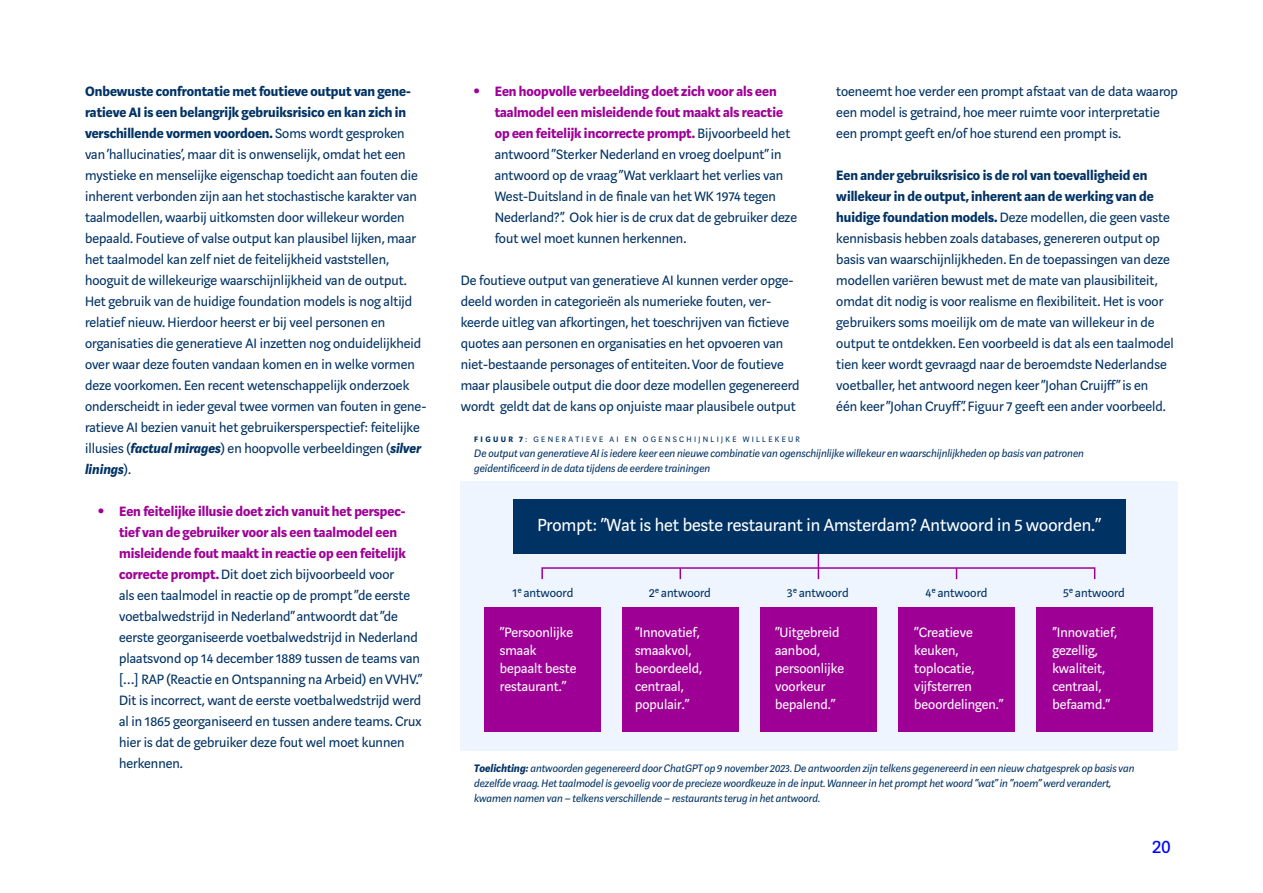
<style>
.page{position:relative;width:1263px;height:893px;background:#fff}
.page>*{position:absolute;margin:0;border:0;box-sizing:border-box;transform-origin:0 0}
.t1{font:21px "Marat Sans";color:#00f}
.t2{font:19.35px "Marat Sans";color:#fff}
.t3{font:15px/21px "Marat Sans";color:#003264}
.t4{font:15px/18px "Marat Sans";color:#fff}
.t5{font:13.5px "Marat Sans";color:#003264}
.t6{font:italic 12px/15px "Marat Sans";color:#003264}
.t7{font:8.7px "Marat Sans";letter-spacing:.265em;color:#003264}
.s1{font-weight:700}
.s2{font-weight:700;font-style:italic}
.s3{font-weight:700;font-size:21px;color:#9e0096}
.s4{font-weight:700;color:#9e0096}
</style>
<div class="page">
<div style="left:461px;top:481px;width:717px;height:270px;background:#eff5fe"></div>
<div style="left:484px;top:608px;width:116px;height:124px;background:#9e0096"></div>
<div style="left:622px;top:608px;width:117px;height:124px;background:#9e0096"></div>
<div style="left:760px;top:608px;width:117px;height:124px;background:#9e0096"></div>
<div style="left:1036px;top:608px;width:117px;height:124px;background:#9e0096"></div>
<div style="left:898px;top:608px;width:117px;height:124px;background:#9e0096"></div>
<div style="left:541px;top:567px;width:554px;height:13px;border:1px solid #9e0096"></div>
<svg style="left:679px;top:568px;width:2px;height:11px"></svg>
<svg style="left:818px;top:554px;width:1px;height:25px"></svg>
<div style="left:513px;top:499px;width:612px;height:55px;background:#003264"></div>
<p class="t3" style="left:85px;top:81px;width:343px"><span class="s1">Onbewuste confrontatie met foutieve output van gene&shy;ratieve AI is een belangrijk gebruiksrisico en kan zich in verschillende vormen voordoen.</span> Soms wordt gesproken van ‘hallucinaties’, maar dit is onwenselijk, omdat het een mystieke en menselijke eigenschap toedicht aan fouten die inherent verbonden zijn aan het stochastische karakter van taalmodellen, waarbij uitkomsten door willekeur worden bepaald. Foutieve of valse output kan plausibel lijken, maar het taalmodel kan zelf niet de feitelijkheid vaststellen, hooguit de willekeurige waarschijnlijkheid van de output.<br>Het gebruik van de huidige foundation models is nog altijd relatief nieuw. Hierdoor heerst er bij veel personen en organisaties die generatieve AI inzetten nog onduidelijkheid over waar deze fouten vandaan komen en in welke vormen deze voorkomen. Een recent wetenschappelijk onderzoek onderscheidt in ieder geval twee vormen van fouten in gene&shy;ratieve AI bezien vanuit het gebruikersperspectief: feitelijke illusies (<span class="s2">factual mirages</span>) en hoopvolle verbeeldingen (<span class="s2">silver linings</span>).</p>
<p class="t3" style="left:119px;top:501px;width:305px;text-indent:-21px"><span class="s3">•</span> <span class="s4">Een feitelijke illusie doet zich vanuit het perspec&shy;tief van de gebruiker voor als een taalmodel een misleidende fout maakt in reactie op een feitelijk correcte prompt.</span>Dit doet zich bijvoorbeeld voor<br>als een taalmodel in reactie op de prompt “de eerste voetbalwedstrijd in Nederland” antwoordt dat “de eerste georganiseerde voetbalwedstrijd in Nederland plaatsvond op 14 december 1889 tussen de teams van […] RAP (Reactie en Ontspanning na Arbeid) en VVHV.” Dit is incorrect, want de eerste voetbalwedstrijd werd al in 1865 georganiseerd en tussen andere teams. Crux hier is dat de gebruiker deze fout wel moet kunnen herkennen.</p>
<p class="t3" style="left:495px;top:81px;width:304px;text-indent:-21px"><span class="s3">•</span> <span class="s4">Een hoopvolle verbeelding doet zich voor als een taalmodel een misleidende fout maakt als reactie op een feitelijk incorrecte prompt.</span> Bijvoorbeeld het antwoord “Sterker Nederland en vroeg doelpunt” in antwoord op de vraag “Wat verklaart het verlies van West-Duitsland in de finale van het WK 1974 tegen Nederland?”. Ook hier is de crux dat de gebruiker deze fout wel moet kunnen herkennen.</p>
<p class="t3" style="left:461px;top:270px;width:340px">De foutieve output van generatieve AI kunnen verder opge&shy;deeld worden in categorieën als numerieke fouten, ver&shy;keerde uitleg van afkortingen, het toeschrijven van fictieve quotes aan personen en organisaties en het opvoeren van niet-bestaande personages of entiteiten. Voor de foutieve maar plausibele output die door deze modellen gegenereerd wordt geldt dat de kans op onjuiste maar plausibele output</p>
<p class="t3" style="left:836px;top:81px;width:343px">toeneemt hoe verder een prompt afstaat van de data waarop een model is getraind, hoe meer ruimte voor interpretatie een prompt geeft en/of hoe sturend een prompt is.</p>
<p class="t3" style="left:836px;top:165px;width:339px"><span class="s1">Een ander gebruiksrisico is de rol van toevalligheid en willekeur in de output, inherent aan de werking van de huidige foundation models.</span> Deze modellen, die geen vaste kennisbasis hebben zoals databases, genereren output op basis van waarschijnlijkheden. En de toepassingen van deze modellen variëren bewust met de mate van plausibiliteit, omdat dit nodig is voor realisme en flexibiliteit. Het is voor gebruikers soms moeilijk om de mate van willekeur in de output te ontdekken. Een voorbeeld is dat als een taalmodel tien keer wordt gevraagd naar de beroemdste Nederlandse voetballer, het antwoord negen keer “Johan Cruijff” is en<br>één keer “Johan Cruyff”. Figuur 7 geeft een ander voorbeeld.</p>
<p class="t7" style="left:474px;top:435px;width:327px"><span class="s1">FIGUUR 7</span>: GENERATIEVE AI EN OGENSCHIJNLIJKE WILLEKEUR</p>
<p class="t6" style="left:474px;top:446px;width:611px">De output van generatieve AI is iedere keer een nieuwe combinatie van ogenschijnlijke willekeur en waarschijnlijkheden op basis van patronen geïdentificeerd in de data tijdens de eerdere trainingen</p>
<p class="t2" style="left:537px;top:514px;width:565px">Prompt: ‘’Wat is het beste restaurant in Amsterdam? Antwoord in 5 woorden.’’</p>
<p class="t5" style="left:512px;top:585px;width:62px">1e antwoord</p>
<p class="t5" style="left:649px;top:585px;width:63px">2e antwoord</p>
<p class="t5" style="left:787px;top:585px;width:63px">3e antwoord</p>
<p class="t5" style="left:925px;top:585px;width:63px">4e antwoord</p>
<p class="t5" style="left:1063px;top:585px;width:63px">5e antwoord</p>
<p class="t4" style="left:635px;top:624px;width:69px">‘’Innovatief, smaakvol, beoordeeld, centraal, populair.’’</p>
<p class="t4" style="left:775px;top:624px;width:70px">‘’Uitgebreid aanbod, persoonlijke voorkeur bepalend.’’</p>
<p class="t4" style="left:1052px;top:624px;width:66px">‘’Innovatief, gezellig, kwaliteit, centraal, befaamd.’’</p>
<p class="t4" style="left:500px;top:624px;width:78px">‘’Persoonlijke smaak bepaalt beste restaurant.’’</p>
<p class="t4" style="left:914px;top:624px;width:91px">‘’Creatieve keuken, toplocatie, vijfsterren beoordelingen.’’</p>
<p class="t6" style="left:474px;top:761px;width:662px"><span class="s1">Toelichting:</span> antwoorden gegenereerd door ChatGPT op 9 november 2023. De antwoorden zijn telkens gegenereerd in een nieuw chatgesprek op basis van dezelfde vraag. Het taalmodel is gevoelig voor de precieze woordkeuze in de input. Wanneer in het prompt het woord “wat“ in “noem“ werd verandert, kwamen namen van – telkens verschillende – restaurants terug in het antwoord.</p>
<h1 class="t1" style="left:1152px;top:835px;width:20px">20</h1>
</div>
